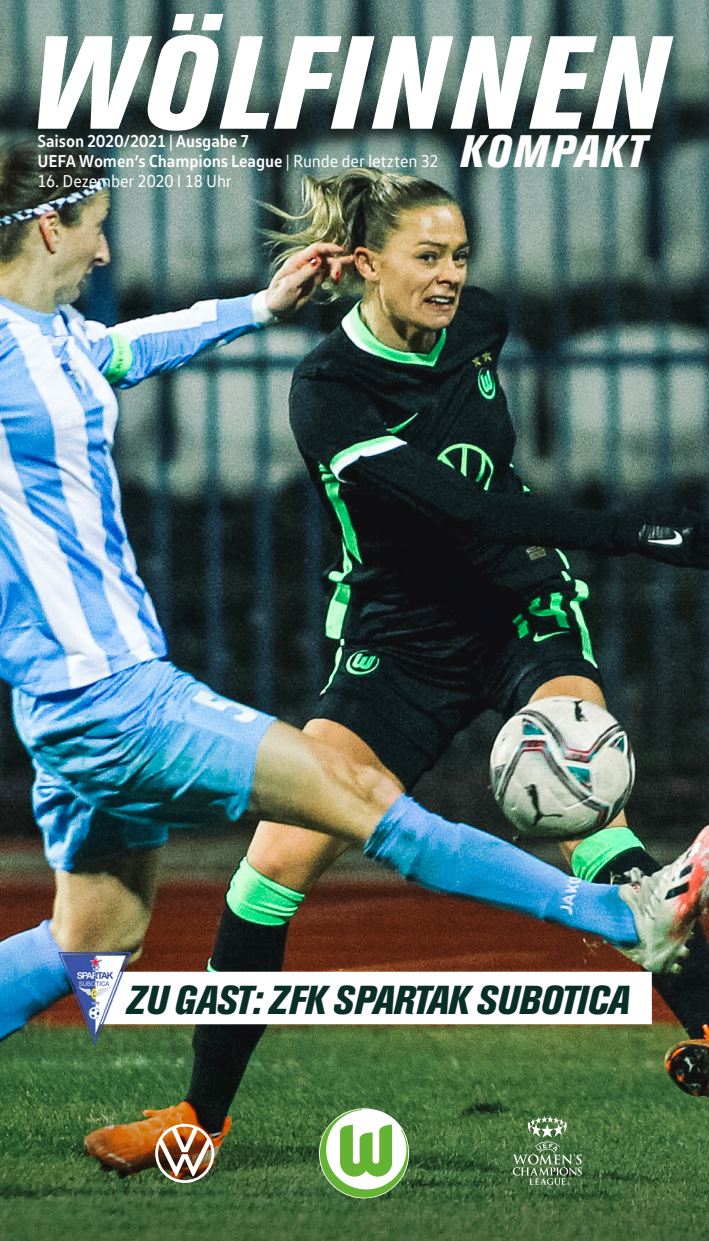
<style>
.page{position:relative;width:709px;height:1241px;background:#fff}
.page>*{position:absolute;margin:0;border:0;box-sizing:border-box;transform-origin:0 0}
.t1{font:italic 800 condensed 131px "Akzidenz Grotesk BE";letter-spacing:.04em;color:#fff}
.t2{font:italic 800 condensed 45px "Akzidenz Grotesk BE";letter-spacing:.04em;color:#fff}
.t3{font:italic 800 condensed 40px "Akzidenz Grotesk BE";letter-spacing:-.02em;color:#092e28}
.t4{font:700 17.5px/20px "VW Text";letter-spacing:-.005em;color:#fff;scale:.95 1}
.t5{font:17.5px "VW Text";letter-spacing:-.005em;color:#fff;scale:.95 1}
.s1{font-weight:400}
</style>
<div class="page">
<img style="left:0;top:0;width:709px;height:1035px">
<svg style="left:0;top:1035px;width:709px;height:205px;background:#436536"></svg>
<img style="left:155px;top:1123px;width:59px;height:59px">
<svg style="left:320px;top:1108px;width:88px;height:89px"></svg>
<div style="left:91px;top:971px;width:561px;height:53px;background:#fff"></div>
<img style="left:59px;top:952px;width:72px;height:93px">
<svg style="left:513px;top:1115px;width:69px;height:69px;background:#62845a"></svg>
<h1 class="t1" style="left:29px;top:11px;width:635px">WÖLFINNEN</h1>
<p class="t4" style="left:37px;top:131px;width:424px">Saison 2020/2021 | Ausgabe 7<br>UEFA Women’s Champions League <span class="s1">| Runde der letzten 32</span></p>
<p class="t5" style="left:37px;top:171px;width:206px">16. Dezember 2020 I 18 Uhr</p>
<h2 class="t2" style="left:459px;top:127px;width:187px">KOMPAKT</h2>
<h3 class="t3" style="left:126px;top:977px;width:504px">ZU GAST: ZFK SPARTAK SUBOTICA</h3>
</div>
